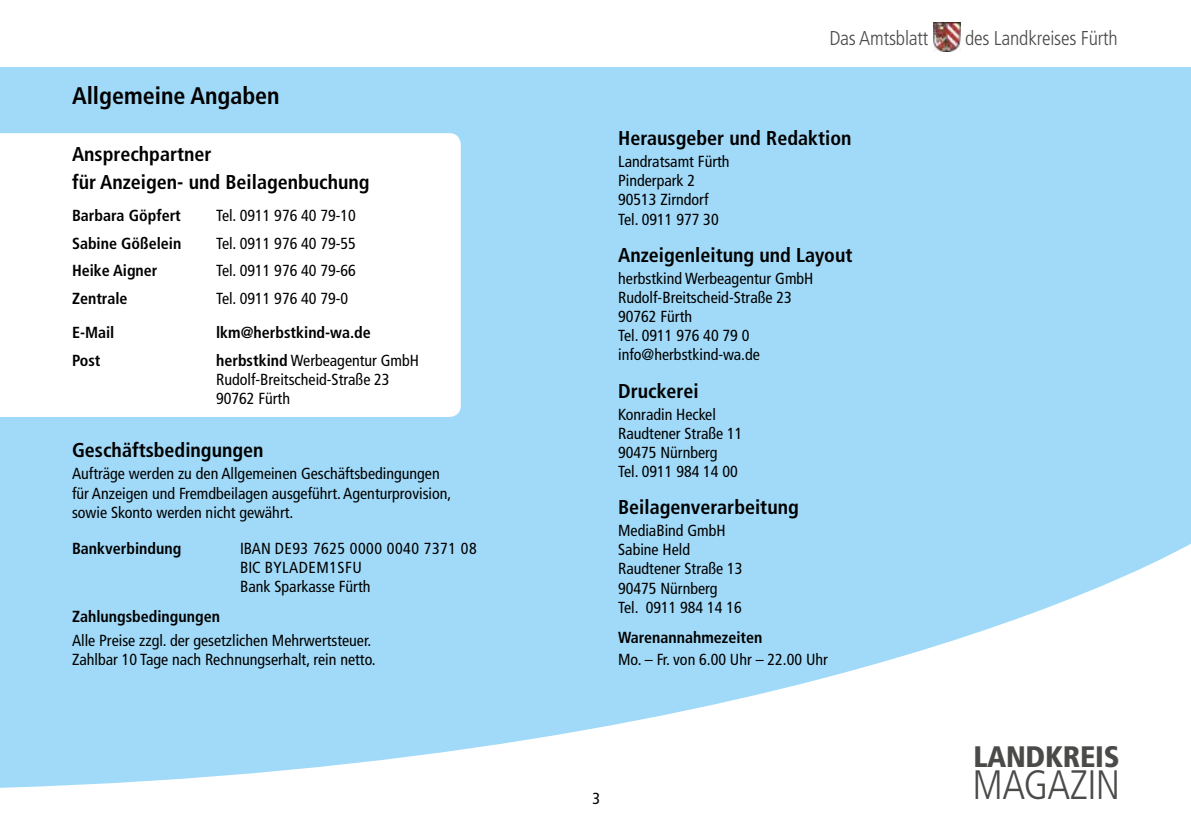
<style>
.page{position:relative;width:1191px;height:840px;background:#fff}
.page>*{position:absolute;margin:0;border:0;box-sizing:border-box;transform-origin:0 0}
.t1{font:300 condensed 41px "Frutiger LT Std";letter-spacing:-.015em;color:#4a4a49}
.t2{font:900 condensed 29.6px "Frutiger LT Std";letter-spacing:-.01em;color:#4a4a49}
.t3{font:700 condensed 24px "Frutiger LT Std";color:#000}
.t4{font:700 condensed 20px/28px "Frutiger LT Std";color:#000}
.t5{font:300 condensed 20px "Frutiger LT Std";letter-spacing:-.01em;color:#4a4a49}
.t6{font:condensed 16px/19.2px "Frutiger LT Std";color:#000}
.t7{font:700 condensed 16px "Frutiger LT Std";color:#000}
.t8{font:condensed 16px/19.2px "Frutiger LT Std";letter-spacing:.03em;color:#000}
.s1{font-weight:700}
</style>
<div class="page">
<div style="left:0;top:0;width:1191px;height:839px;background:#a1daf8"></div>
<svg style="left:0;top:543px;width:1191px;height:296px"></svg>
<div style="left:0;top:0;width:1191px;height:67px;background:#fff"></div>
<img style="left:933px;top:23px;width:27px;height:29px">
<div style="left:0;top:133px;width:461px;height:284px;background:#fff"></div>
<h3 class="t3" style="left:72px;top:82px;width:209px">Allgemeine Angaben</h3>
<p class="t4" style="left:72px;top:140px;width:299px">Ansprechpartner<br>für Anzeigen- und Beilagenbuchung</p>
<p class="t7" style="left:72px;top:206px;width:110px">Barbara Göpfert</p>
<p class="t6" style="left:216px;top:206px;width:141px">Tel. 0911 976 40 79-10</p>
<p class="t7" style="left:72px;top:233px;width:111px">Sabine Gößelein</p>
<p class="t6" style="left:216px;top:233px;width:141px">Tel. 0911 976 40 79-55</p>
<p class="t7" style="left:72px;top:261px;width:87px">Heike Aigner</p>
<p class="t6" style="left:216px;top:261px;width:141px">Tel. 0911 976 40 79-66</p>
<p class="t7" style="left:72px;top:289px;width:57px">Zentrale</p>
<p class="t6" style="left:216px;top:289px;width:134px">Tel. 0911 976 40 79-0</p>
<p class="t7" style="left:72px;top:322px;width:44px">E-Mail</p>
<p class="t7" style="left:216px;top:322px;width:156px">lkm@herbstkind-wa.de</p>
<p class="t7" style="left:72px;top:350px;width:30px">Post</p>
<p class="t6" style="left:216px;top:350px;width:204px"><span class="s1">herbstkind</span> Werbeagentur GmbH<br>Rudolf-Breitscheid-Straße 23<br>90762 Fürth</p>
<p class="t4" style="left:72px;top:436px;width:193px">Geschäftsbedingungen</p>
<p class="t6" style="left:72px;top:464px;width:381px">Aufträge werden zu den Allgemeinen Geschäftsbedingungen für Anzeigen und Fremdbeilagen ausgeführt. Agenturprovision, sowie Skonto werden nicht gewährt.</p>
<p class="t7" style="left:72px;top:538px;width:111px">Bankverbindung</p>
<p class="t8" style="left:240px;top:538px;width:238px">IBAN DE93 7625 0000 0040 7371 08<br>BIC BYLADEM1SFU<br>Bank Sparkasse Fürth</p>
<p class="t7" style="left:72px;top:606px;width:149px">Zahlungsbedingungen</p>
<p class="t6" style="left:72px;top:630px;width:305px">Alle Preise zzgl. der gesetzlichen Mehrwertsteuer.<br>Zahlbar 10 Tage nach Rechnungserhalt, rein netto.</p>
<p class="t5" style="left:829px;top:27px;width:101px">Das Amtsblatt</p>
<p class="t5" style="left:965px;top:27px;width:154px">des Landkreises Fürth</p>
<p class="t4" style="left:618px;top:124px;width:235px">Herausgeber und Redaktion</p>
<p class="t6" style="left:618px;top:152px;width:113px">Landratsamt Fürth<br>Pinderpark 2<br>90513 Zirndorf<br>Tel. 0911 977 30</p>
<p class="t4" style="left:618px;top:240px;width:236px">Anzeigenleitung und Layout</p>
<p class="t6" style="left:618px;top:268px;width:197px">herbstkind Werbeagentur GmbH<br>Rudolf-Breitscheid-Straße 23<br>90762 Fürth<br>Tel. 0911 976 40 79 0 info@herbstkind-wa.de</p>
<p class="t4" style="left:618px;top:376px;width:82px">Druckerei</p>
<p class="t6" style="left:618px;top:404px;width:126px">Konradin Heckel<br>Raudtener Straße 11<br>90475 Nürnberg<br>Tel. 0911 984 14 00</p>
<p class="t4" style="left:618px;top:493px;width:182px">Beilagenverarbeitung</p>
<p class="t6" style="left:618px;top:520px;width:126px">MediaBind GmbH<br>Sabine Held<br>Raudtener Straße 13<br>90475 Nürnberg<br>Tel. 0911 984 14 16</p>
<p class="t7" style="left:618px;top:627px;width:146px">Warenannahmezeiten</p>
<p class="t6" style="left:618px;top:649px;width:211px">Mo. – Fr. von 6.00 Uhr – 22.00 Uhr</p>
<p class="t6" style="left:592px;top:788px;width:9px">3</p>
<h2 class="t2" style="left:973px;top:738px;width:148px">LANDKREIS</h2>
<h1 class="t1" style="left:972px;top:761px;width:149px">MAGAZIN</h1>
</div>
